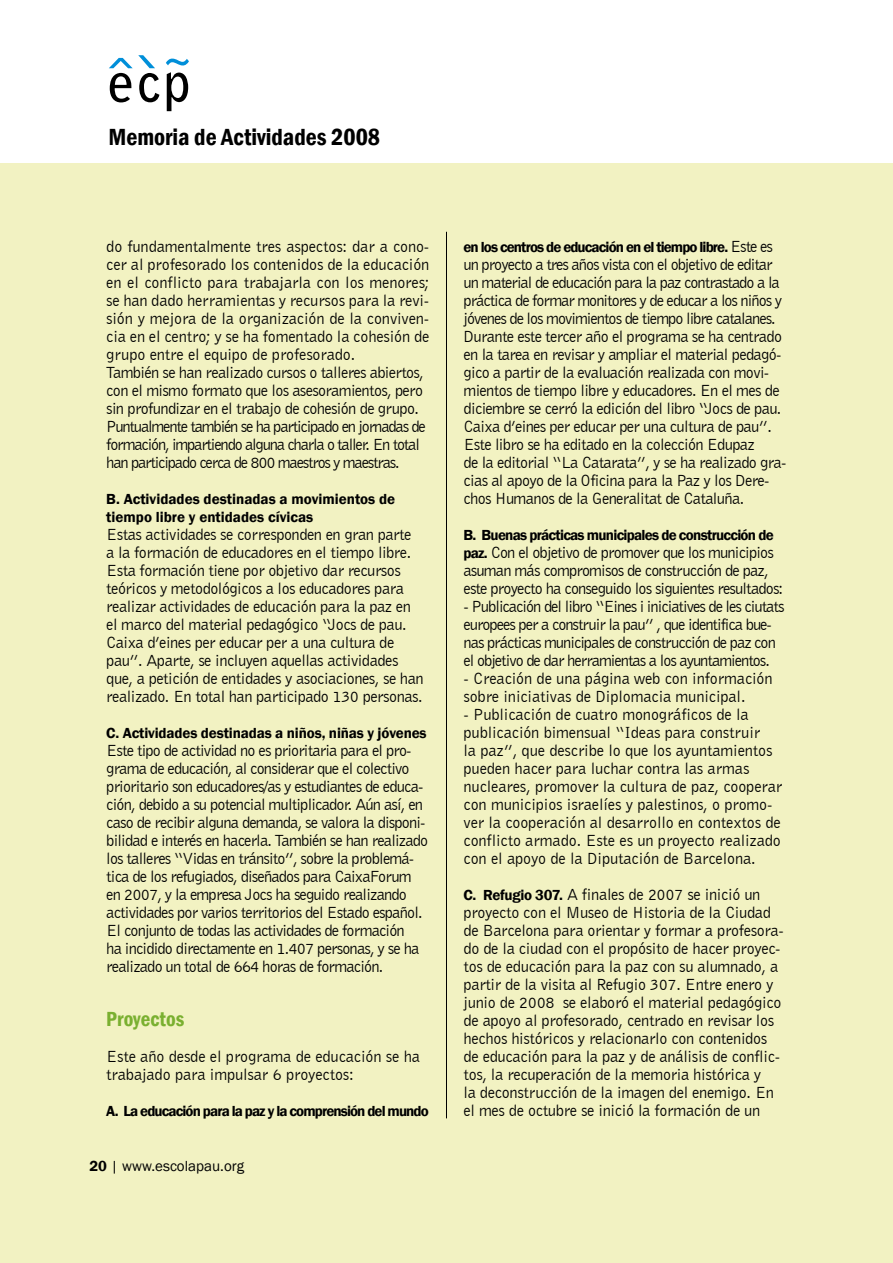
<style>
.page{position:relative;width:893px;height:1263px;background:#fff}
.page>*{position:absolute;margin:0;border:0;box-sizing:border-box;transform-origin:0 0}
.t1{font:600 condensed 24px "Franklin Gothic";color:#000}
.t2{font:600 condensed 21px "Franklin Gothic";color:#7ab030}
.t3{font:16.5px/18px "Bell Gothic BT";letter-spacing:-.04em;color:#000}
.t4{font:16.5px/18px "Bell Gothic BT";letter-spacing:-.01em;color:#000}
.t5{font:16.5px/18px "Bell Gothic BT";letter-spacing:-.02em;color:#000}
.t6{font:16.5px/18px "Bell Gothic BT";letter-spacing:-.06em;color:#000}
.t7{font:600 15px "Franklin Gothic";letter-spacing:-.05em;color:#000}
.t8{font:600 15px/18px "Franklin Gothic";color:#000}
.t9{font:600 15px "Franklin Gothic";letter-spacing:-.01em;color:#000}
.t10{font:15px "Franklin Gothic";color:#000}
.s1{font-weight:600}
.s2{font-family:"Bell Gothic BT";font-weight:400;font-size:16.5px}
.s3{font-family:"Franklin Gothic";font-weight:600;font-size:15px}
</style>
<div class="page">
<div style="left:0;top:163px;width:893px;height:1100px;background:#f2f2c2"></div>
<svg style="left:167px;top:72px;width:21px;height:39px"></svg>
<svg style="left:166px;top:59px;width:23px;height:7px"></svg>
<svg style="left:109px;top:55px;width:50px;height:47px"></svg>
<hr style="left:446px;top:232px;width:1px;height:886px;background:#000">
<h1 class="t1" style="left:108px;top:121px;width:273px">Memoria de Actividades 2008</h1>
<p class="t4" style="left:106px;top:237px;width:325px">do fundamentalmente tres aspectos: dar a cono&shy;cer al profesorado los contenidos de la educación en el conflicto para trabajarla con los menores; se han dado herramientas y recursos para la revi&shy;sión y mejora de la organización de la conviven&shy;cia en el centro; y se ha fomentado la cohesión de grupo entre el equipo de profesorado.<br>También se han realizado cursos o talleres abiertos, con el mismo formato que los asesoramientos, pero sin profundizar en el trabajo de cohesión de grupo.<br>Puntualmente también se ha participado en jornadas de formación, impartiendo alguna charla o taller. En total han participado cerca de 800 maestros y maestras.</p>
<p class="t8" style="left:106px;top:490px;width:290px">B. Actividades destinadas a movimientos de tiempo libre y entidades cívicas</p>
<p class="t3" style="left:106px;top:525px;width:319px">Estas actividades se corresponden en gran parte a la formación de educadores en el tiempo libre.<br>Esta formación tiene por objetivo dar recursos teóricos y metodológicos a los educadores para realizar actividades de educación para la paz en el marco del material pedagógico “Jocs de pau.<br>Caixa d’eines per educar per a una cultura de pau”. Aparte, se incluyen aquellas actividades que, a petición de entidades y asociaciones, se han realizado. En total han participado 130 personas.</p>
<p class="t9" style="left:106px;top:724px;width:322px">C. Actividades destinadas a niños, niñas y jóvenes</p>
<p class="t3" style="left:106px;top:741px;width:323px">Este tipo de actividad no es prioritaria para el pro&shy;grama de educación, al considerar que el colectivo prioritario son educadores/as y estudiantes de educa&shy;ción, debido a su potencial multiplicador. Aún así, en caso de recibir alguna demanda, se valora la disponi&shy;bilidad e interés en hacerla. También se han realizado los talleres “Vidas en tránsito”, sobre la problemá&shy;tica de los refugiados, diseñados para CaixaForum en 2007, y la empresa Jocs ha seguido realizando actividades por varios territorios del Estado español.<br>El conjunto de todas las actividades de formación<br>ha incidido directamente en 1.407 personas, y se ha realizado un total de 664 horas de formación.</p>
<p class="t2" style="left:106px;top:1005px;width:80px">Proyectos</p>
<p class="t4" style="left:106px;top:1047px;width:315px">Este año desde el programa de educación se ha trabajado para impulsar 6 proyectos:</p>
<p class="t7" style="left:106px;top:1102px;width:324px">A. La educación para la paz y la comprensión del mundo</p>
<p class="t10" style="left:90px;top:1157px;width:156px"><span class="s1">20</span> | www.escolapau.org</p>
<p class="t7" style="left:463px;top:238px;width:311px">en los centros de educación en el tiempo libre. <span class="s2">Este es</span></p>
<p class="t3" style="left:463px;top:255px;width:325px">un proyecto a tres años vista con el objetivo de editar un material de educación para la paz contrastado a la práctica de formar monitores y de educar a los niños y jóvenes de los movimientos de tiempo libre catalanes.<br>Durante este tercer año el programa se ha centrado en la tarea en revisar y ampliar el material pedagó&shy;gico a partir de la evaluación realizada con movi&shy;mientos de tiempo libre y educadores. En el mes de diciembre se cerró la edición del libro “Jocs de pau.<br>Caixa d’eines per educar per una cultura de pau”.<br>Este libro se ha editado en la colección Edupaz<br>de la editorial “La Catarata”, y se ha realizado gra&shy;cias al apoyo de la Oficina para la Paz y los Dere&shy;chos Humanos de la Generalitat de Cataluña.</p>
<p class="t7" style="left:463px;top:526px;width:312px">B. Buenas prácticas municipales de construcción de</p>
<p class="t3" style="left:463px;top:543px;width:321px"><span class="s3">paz.</span> Con el objetivo de promover que los municipios asuman más compromisos de construcción de paz, este proyecto ha conseguido los siguientes resultados:</p>
<p class="t6" style="left:463px;top:597px;width:322px">- Publicación del libro “Eines i iniciatives de les ciutats europees per a construir la pau” , que identifica bue&shy;nas prácticas municipales de construcción de paz con el objetivo de dar herramientas a los ayuntamientos.</p>
<p class="t4" style="left:463px;top:669px;width:311px">- Creación de una página web con información sobre iniciativas de Diplomacia municipal.</p>
<p class="t4" style="left:463px;top:705px;width:320px">- Publicación de cuatro monográficos de la publicación bimensual “Ideas para construir<br>la paz”, que describe lo que los ayuntamientos pueden hacer para luchar contra las armas nucleares, promover la cultura de paz, cooperar con municipios israelíes y palestinos, o promo&shy;ver la cooperación al desarrollo en contextos de conflicto armado. Este es un proyecto realizado con el apoyo de la Diputación de Barcelona.</p>
<p class="t5" style="left:463px;top:885px;width:322px"><span class="s3">C. Refugio 307.</span> A finales de 2007 se inició un proyecto con el Museo de Historia de la Ciudad de Barcelona para orientar y formar a profesora&shy;do de la ciudad con el propósito de hacer proyec&shy;tos de educación para la paz con su alumnado, a partir de la visita al Refugio 307. Entre enero y junio de 2008 se elaboró el material pedagógico de apoyo al profesorado, centrado en revisar los hechos históricos y relacionarlo con contenidos de educación para la paz y de análisis de conflic&shy;tos, la recuperación de la memoria histórica y<br>la deconstrucción de la imagen del enemigo. En el mes de octubre se inició la formación de un</p>
</div>
